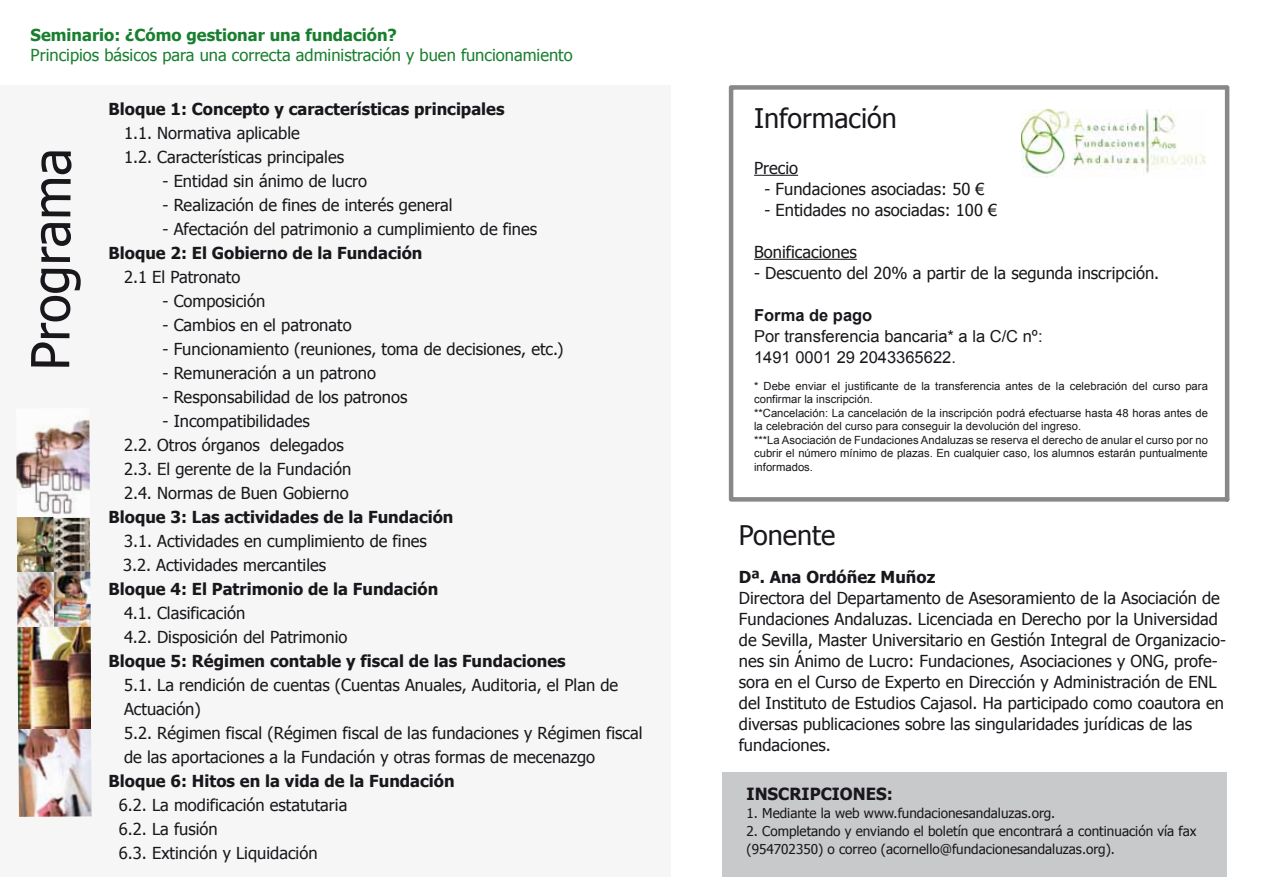
<style>
.page{position:relative;width:1263px;height:893px;background:#fff}
.page>*{position:absolute;margin:0;border:0;box-sizing:border-box;transform-origin:0 0}
.t1{font:52.5px "Tahoma";letter-spacing:-.01em;color:#1a171c}
.t2{font:27px "Tahoma";color:#1a171c}
.t3{font:700 16.8px "Tahoma";color:#1a171c}
.t4{font:16.5px/21px "Tahoma";color:#1a171c}
.t5{font:700 16.5px "Tahoma";color:#1a171c}
.t6{font:16.5px/19.8px "Tahoma";color:#197f2f}
.t7{font:16.5px/21px "Arial";color:#1a171c}
.t8{font:13.5px/18px "Tahoma";color:#1a171c}
.t9{font:11.25px/13.5px "Arial";color:#1a171c}
.s1{font-weight:700}
</style>
<div class="page">
<div style="left:722px;top:773px;width:505px;height:104px;background:#c8c9ca"></div>
<svg style="left:729px;top:85px;width:501px;height:417px"></svg>
<div style="left:0;top:85px;width:670px;height:792px;background:#f6f6f6"></div>
<img style="left:1021px;top:109px;width:184px;height:69px">
<hr style="left:754px;top:175px;width:44px;height:1px;background:#1a171c">
<hr style="left:754px;top:259px;width:103px;height:1px;background:#1a171c">
<img style="left:54px;top:518px;width:36px;height:54px">
<img style="left:18px;top:729px;width:74px;height:88px">
<img style="left:16px;top:420px;width:74px;height:98px">
<img style="left:17px;top:572px;width:74px;height:157px">
<img style="left:17px;top:517px;width:37px;height:55px">
<p class="t6" style="left:31px;top:25px;width:544px"><span class="s1">Seminario: ¿Cómo gestionar una fundación?<br></span>Principios básicos para una correcta administración y buen funcionamiento</p>
<p class="t4" style="left:124px;top:96px;width:382px;line-height:24px;text-indent:-15px"><span class="s1">Bloque 1: Concepto y características principales<br></span>1.1. Normativa aplicable<br>1.2. Características principales</p>
<p class="t4" style="left:163px;top:170px;width:206px">- Entidad sin ánimo de lucro</p>
<p class="t4" style="left:163px;top:194px;width:292px">- Realización de fines de interés general</p>
<p class="t4" style="left:163px;top:218px;width:376px">- Afectación del patrimonio a cumplimiento de fines</p>
<p class="t5" style="left:109px;top:242px;width:315px">Bloque 2: El Gobierno de la Fundación</p>
<p class="t4" style="left:124px;top:266px;width:118px">2.1 El Patronato</p>
<p class="t4" style="left:163px;top:290px;width:104px">- Composición</p>
<p class="t4" style="left:163px;top:314px;width:191px">- Cambios en el patronato</p>
<p class="t4" style="left:163px;top:338px;width:403px">- Funcionamiento (reuniones, toma de decisiones, etc.)</p>
<p class="t4" style="left:163px;top:362px;width:215px">- Remuneración a un patrono</p>
<p class="t4" style="left:163px;top:386px;width:246px">- Responsabilidad de los patronos</p>
<p class="t4" style="left:163px;top:410px;width:149px">- Incompatibilidades</p>
<p class="t4" style="left:124px;top:434px;width:221px">2.2. Otros órganos delegados</p>
<p class="t4" style="left:124px;top:458px;width:229px">2.3. El gerente de la Fundación</p>
<p class="t4" style="left:124px;top:482px;width:226px">2.4. Normas de Buen Gobierno</p>
<p class="t5" style="left:109px;top:506px;width:346px">Bloque 3: Las actividades de la Fundación</p>
<p class="t4" style="left:124px;top:530px;width:304px">3.1. Actividades en cumplimiento de fines</p>
<p class="t4" style="left:123px;top:554px;width:205px">3.2. Actividades mercantiles</p>
<p class="t5" style="left:109px;top:578px;width:331px">Bloque 4: El Patrimonio de la Fundación</p>
<p class="t4" style="left:124px;top:602px;width:123px">4.1. Clasificación</p>
<p class="t4" style="left:124px;top:626px;width:225px">4.2. Disposición del Patrimonio</p>
<p class="t5" style="left:109px;top:650px;width:459px">Bloque 5: Régimen contable y fiscal de las Fundaciones</p>
<p class="t4" style="left:124px;top:674px;width:496px">5.1. La rendición de cuentas (Cuentas Anuales, Auditoria, el Plan de</p>
<p class="t4" style="left:124px;top:698px;width:78px">Actuación)</p>
<p class="t4" style="left:124px;top:722px;width:520px">5.2. Régimen fiscal (Régimen fiscal de las fundaciones y Régimen fiscal</p>
<p class="t4" style="left:124px;top:746px;width:473px">de las aportaciones a la Fundación y otras formas de mecenazgo</p>
<p class="t5" style="left:109px;top:770px;width:347px">Bloque 6: Hitos en la vida de la Fundación</p>
<p class="t4" style="left:119px;top:794px;width:230px">6.2. La modificación estatutaria</p>
<p class="t4" style="left:119px;top:818px;width:100px">6.2. La fusión</p>
<p class="t4" style="left:119px;top:842px;width:200px">6.3. Extinción y Liquidación</p>
<p class="t1" style="left:16px;top:371px;width:224px;rotate:-90deg">Programa</p>
<p class="t2" style="left:754px;top:100px;width:144px">Información</p>
<p class="t4" style="left:754px;top:157px;width:45px">Precio</p>
<p class="t4" style="left:764px;top:178px;width:222px">- Fundaciones asociadas: 50 €</p>
<p class="t4" style="left:764px;top:199px;width:234px">- Entidades no asociadas: 100 €</p>
<p class="t4" style="left:754px;top:241px;width:104px">Bonificaciones</p>
<p class="t4" style="left:754px;top:262px;width:407px">- Descuento del 20% a partir de la segunda inscripción.</p>
<p class="t7" style="left:754px;top:305px;width:290px"><span class="s1">Forma de pago<br></span>Por transferencia bancaria* a la C/C nº:<br>1491 0001 29 2043365622.</p>
<p class="t9" style="left:754px;top:379px;width:455px">* Debe enviar el justificante de la transferencia antes de la celebración del curso para confirmar la inscripción.<br>**Cancelación: La cancelación de la inscripción podrá efectuarse hasta 48 horas antes de la celebración del curso para conseguir la devolución del ingreso.<br>***La Asociación de Fundaciones Andaluzas se reserva el derecho de anular el curso por no cubrir el número mínimo de plazas. En cualquier caso, los alumnos estarán puntualmente informados.</p>
<p class="t2" style="left:739px;top:517px;width:98px">Ponente</p>
<p class="t4" style="left:739px;top:565px;width:489px"><span class="s1">Dª. Ana Ordóñez Muñoz<br></span>Directora del Departamento de Asesoramiento de la Asociación de Fundaciones Andaluzas. Licenciada en Derecho por la Universidad de Sevilla, Master Universitario en Gestión Integral de Organizacio&shy;nes sin Ánimo de Lucro: Fundaciones, Asociaciones y ONG, profe&shy;sora en el Curso de Experto en Dirección y Administración de ENL del Instituto de Estudios Cajasol. Ha participado como coautora en diversas publicaciones sobre las singularidades jurídicas de las fundaciones.</p>
<p class="t3" style="left:747px;top:782px;width:148px">INSCRIPCIONES:</p>
<p class="t8" style="left:747px;top:803px;width:310px">1. Mediante la web www.fundacionesandaluzas.org.</p>
<p class="t8" style="left:747px;top:821px;width:451px">2. Completando y enviando el boletín que encontrará a continuación vía fax (954702350) o correo (acornello@fundacionesandaluzas.org).</p>
</div>
